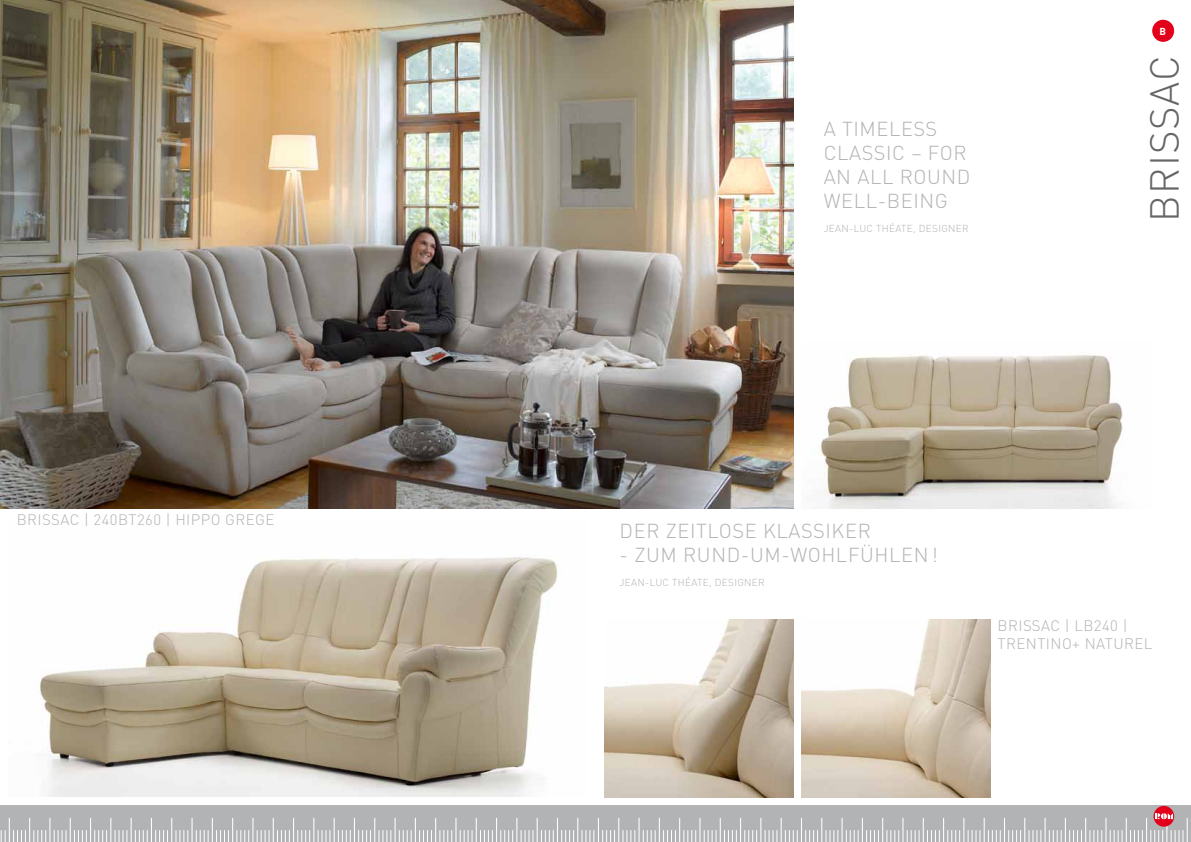
<style>
.page{position:relative;width:1191px;height:842px;background:#fff}
.page>*{position:absolute;margin:0;border:0;box-sizing:border-box;transform-origin:0 0}
.t1{font:300 40px "DIN";letter-spacing:.03em;color:#646567}
.t2{font:300 20px/24px "DIN";letter-spacing:.03em;color:#b1b3b4}
.t3{font:300 15px/18px "DIN";letter-spacing:.03em;color:#b1b3b4}
.t4{font:300 10px "DIN";letter-spacing:.03em;color:#b1b3b4}
.t5{font:700 10px "DIN";color:#fff}
</style>
<div class="page">
<img style="left:0;top:0;width:793px;height:509px">
<img style="left:39px;top:557px;width:519px;height:239px">
<div style="left:1152px;top:20px;width:22px;height:22px;background:#e2001a;border-radius:50%"></div>
<img style="left:801px;top:619px;width:189px;height:178px">
<img style="left:604px;top:619px;width:189px;height:178px">
<img style="left:818px;top:355px;width:305px;height:154px">
<div style="left:0;top:805px;width:1191px;height:37px;background:#b1b3b4"></div>
<hr style="left:536px;top:818px;width:2px;height:24px;background:#fff">
<hr style="left:191px;top:818px;width:2px;height:24px;background:#fff">
<svg style="left:196px;top:818px;width:337px;height:24px"></svg>
<svg style="left:1px;top:818px;width:188px;height:24px"></svg>
<hr style="left:1064px;top:818px;width:2px;height:24px;background:#fff">
<hr style="left:719px;top:818px;width:2px;height:24px;background:#fff">
<svg style="left:724px;top:818px;width:338px;height:24px"></svg>
<svg style="left:541px;top:818px;width:176px;height:24px"></svg>
<div style="left:1153px;top:806px;width:21px;height:21px;background:#e2001a;border-radius:50%"></div>
<svg style="left:1069px;top:813px;width:119px;height:29px"></svg>
<p class="t3" style="left:17px;top:510px;width:10px">BRISSAC</p>
<p class="t3" style="left:84px;top:510px;width:192px">| 240BT260 | HIPPO GREGE</p>
<p class="t2" style="left:823px;top:116px;width:148px">A TIMELESS<br>CLASSIC – FOR<br>AN ALL ROUND<br>WELL-BEING</p>
<p class="t4" style="left:823px;top:222px;width:147px">JEAN-LUC THÉATE, DESIGNER</p>
<p class="t5" style="left:1159px;top:25px;width:8px">B</p>
<h1 class="t1" style="left:1139px;top:222px;width:168px;rotate:-90deg">BRISSAC</h1>
<p class="t2" style="left:619px;top:518px;width:253px">D ER ZEITLOSE KLASSIKER</p>
<p class="t2" style="left:619px;top:542px;width:320px">- ZUM RUND-UM-WOHLFÜHLEN !</p>
<p class="t4" style="left:619px;top:576px;width:147px">JEAN-LUC THÉATE, DESIGNER</p>
<p class="t3" style="left:997px;top:617px;width:156px;text-indent:67px">| LB 240 |<br>TRENTINO+ NATUREL</p>
<p class="t3" style="left:997px;top:617px;width:10px">BRISSAC</p>
</div>
